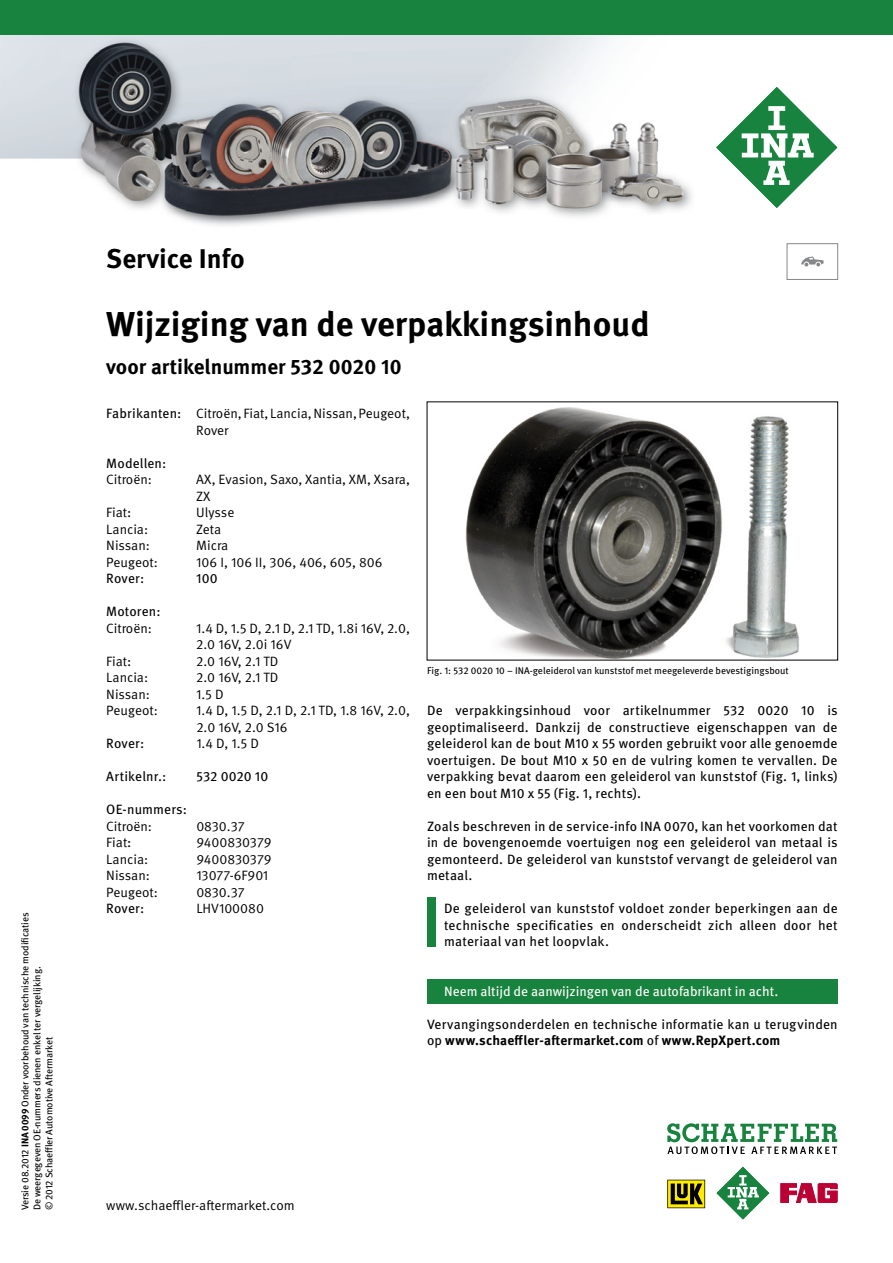
<style>
.page{position:relative;width:893px;height:1263px;background:#fff}
.page>*{position:absolute;margin:0;border:0;box-sizing:border-box;transform-origin:0 0}
.t1{font:700 34.5px "Meta Pro";color:#000}
.t2{font:700 27px "Meta Pro";color:#000}
.t3{font:700 21px "Meta Pro";color:#000}
.t4{font:13.5px/16.5px "Meta Pro";letter-spacing:.01em;color:#000;text-align:justify}
.t5{font:13.5px/16.5px "Meta Pro Norm";color:#000}
.t6{font:13.5px "Meta Pro";color:#fff}
.t7{font:9.75px/12px "Meta Pro";letter-spacing:-.01em;color:#000}
.s1{font-weight:700}
.s2{font-family:"Meta Pro"}
</style>
<div class="page">
<div style="left:427px;top:897px;width:9px;height:49px;background:#18833e"></div>
<img style="left:465px;top:407px;width:334px;height:251px">
<div style="left:427px;top:979px;width:411px;height:25px;background:#18833e"></div>
<div style="left:787px;top:243px;width:51px;height:37px;border:1px solid #868788"></div>
<svg style="left:801px;top:257px;width:23px;height:9px"></svg>
<img style="left:0;top:34px;width:893px;height:192px">
<svg style="left:667px;top:1180px;width:38px;height:28px"></svg>
<svg style="left:781px;top:1183px;width:56px;height:19px"></svg>
<svg style="left:716px;top:1166px;width:54px;height:54px"></svg>
<svg style="left:667px;top:1123px;width:170px;height:31px"></svg>
<svg style="left:715px;top:85px;width:124px;height:124px"></svg>
<div style="left:0;top:0;width:893px;height:34px;background:#18833e"></div>
<p class="t7" style="left:19px;top:1210px;width:299px;rotate:-90deg">Versie 08.2012 <span class="s1">INA 0099</span> Onder voorbehoud van technische modificaties</p>
<p class="t7" style="left:31px;top:1210px;width:246px;rotate:-90deg">De weergegeven OE-nummers dienen enkel ter vergelijking. © 2012 Schaeffler Automotive Aftermarket</p>
<h2 class="t2" style="left:106px;top:238px;width:140px">Service Info</h2>
<h1 class="t1" style="left:106px;top:297px;width:545px">Wijziging van de verpakkingsinhoud</h1>
<h3 class="t3" style="left:106px;top:350px;width:297px">voor artikelnummer 532 0020 10</h3>
<p class="t5" style="left:196px;top:404px;width:215px;text-indent:-90px"><span class="s2">Fabrikanten:</span> Citroën, Fiat, Lancia, Nissan, Peugeot,<br>Rover</p>
<p class="t4" style="left:106px;top:454px;width:62px">Modellen:</p>
<p class="t5" style="left:106px;top:470px;width:47px">Citroën:</p>
<p class="t5" style="left:196px;top:470px;width:215px">AX, Evasion, Saxo, Xantia, XM, Xsara,<br>ZX</p>
<p class="t5" style="left:106px;top:503px;width:27px">Fiat<span class="s2">:</span></p>
<p class="t5" style="left:196px;top:503px;width:40px">Ulysse</p>
<p class="t5" style="left:106px;top:520px;width:43px">Lancia:</p>
<p class="t5" style="left:196px;top:520px;width:26px">Zeta</p>
<p class="t5" style="left:106px;top:536px;width:45px">Nissan:</p>
<p class="t5" style="left:196px;top:536px;width:34px">Micra</p>
<p class="t5" style="left:106px;top:553px;width:53px">Peugeot:</p>
<p class="t5" style="left:196px;top:553px;width:188px">106 I, 106 II, 306, 406, 605, 806</p>
<p class="t4" style="left:106px;top:569px;width:39px">Rover:</p>
<p class="t4" style="left:196px;top:569px;width:23px">100</p>
<p class="t4" style="left:106px;top:602px;width:56px">Motoren:</p>
<p class="t5" style="left:106px;top:619px;width:47px">Citroën:</p>
<p class="t5" style="left:196px;top:619px;width:215px">1.4 D, 1.5 D, 2.1 D, 2.1 TD, 1.8i 16V, 2.0,<br>2.0 16V, 2.0i 16V</p>
<p class="t5" style="left:106px;top:652px;width:27px">Fiat<span class="s2">:</span></p>
<p class="t5" style="left:196px;top:652px;width:84px">2.0 16V, 2.1 TD</p>
<p class="t5" style="left:106px;top:668px;width:43px">Lancia:</p>
<p class="t5" style="left:196px;top:668px;width:84px">2.0 16V, 2.1 TD</p>
<p class="t5" style="left:106px;top:685px;width:45px">Nissan:</p>
<p class="t5" style="left:196px;top:685px;width:29px">1.5 D</p>
<p class="t5" style="left:106px;top:701px;width:53px">Peugeot:</p>
<p class="t5" style="left:196px;top:701px;width:215px">1.4 D, 1.5 D, 2.1 D, 2.1 TD, 1.8 16V, 2.0,<br>2.0 16V, 2.0 S16</p>
<p class="t4" style="left:106px;top:734px;width:39px">Rover:</p>
<p class="t5" style="left:196px;top:734px;width:64px">1.4 D, 1.5 D</p>
<p class="t4" style="left:106px;top:767px;width:62px">Artikelnr.:</p>
<p class="t4" style="left:196px;top:767px;width:73px">532 0020 10</p>
<p class="t4" style="left:106px;top:800px;width:82px">OE-nummers:</p>
<p class="t5" style="left:106px;top:817px;width:47px">Citroën:</p>
<p class="t5" style="left:196px;top:817px;width:50px">0830.37</p>
<p class="t5" style="left:106px;top:833px;width:27px">Fiat<span class="s2">:</span></p>
<p class="t5" style="left:196px;top:833px;width:77px">9400830379</p>
<p class="t5" style="left:106px;top:850px;width:43px">Lancia:</p>
<p class="t5" style="left:196px;top:850px;width:77px">9400830379</p>
<p class="t5" style="left:106px;top:866px;width:45px">Nissan:</p>
<p class="t5" style="left:196px;top:866px;width:73px">13077-6F901</p>
<p class="t5" style="left:106px;top:883px;width:53px">Peugeot:</p>
<p class="t5" style="left:196px;top:883px;width:50px">0830.37</p>
<p class="t4" style="left:106px;top:899px;width:39px">Rover:</p>
<p class="t5" style="left:196px;top:899px;width:69px">LHV100080</p>
<p class="t7" style="left:427px;top:664px;width:363px">Fig. 1: 532 0020 10 – INA-geleiderol van kunststof met meegeleverde bevestigingsbout</p>
<p class="t4" style="left:427px;top:701px;width:412px">De verpakkingsinhoud voor artikelnummer 532 0020 10 is geoptimaliseerd. Dankzij de constructieve eigenschappen van de geleiderol kan de bout M10 x 55 worden gebruikt voor alle genoemde voertuigen. De bout M10 x 50 en de vulring komen te vervallen. De verpakking bevat daarom een geleiderol van kunststof (Fig. 1, links) en een bout M10 x 55 (Fig. 1, rechts).</p>
<p class="t4" style="left:427px;top:817px;width:412px">Zoals beschreven in de service-info INA 0070, kan het voorkomen dat in de bovengenoemde voertuigen nog een geleiderol van metaal is gemonteerd. De geleiderol van kunststof vervangt de geleiderol van metaal.</p>
<p class="t4" style="left:444px;top:899px;width:395px">De geleiderol van kunststof voldoet zonder beperkingen aan de technische specificaties en onderscheidt zich alleen door het materiaal van het loopvlak.</p>
<p class="t6" style="left:444px;top:981px;width:336px">Neem altijd de aanwijzingen van de autofabrikant in acht.</p>
<p class="t4" style="left:427px;top:1015px;width:412px">Vervangingsonderdelen en technische informatie kan u terugvinden op <span class="s1">www.schaeffler-aftermarket.com</span> of <span class="s1">www.RepXpert.com</span></p>
<p class="t5" style="left:106px;top:1196px;width:190px">www.schaeffler-aftermarket.com</p>
</div>
